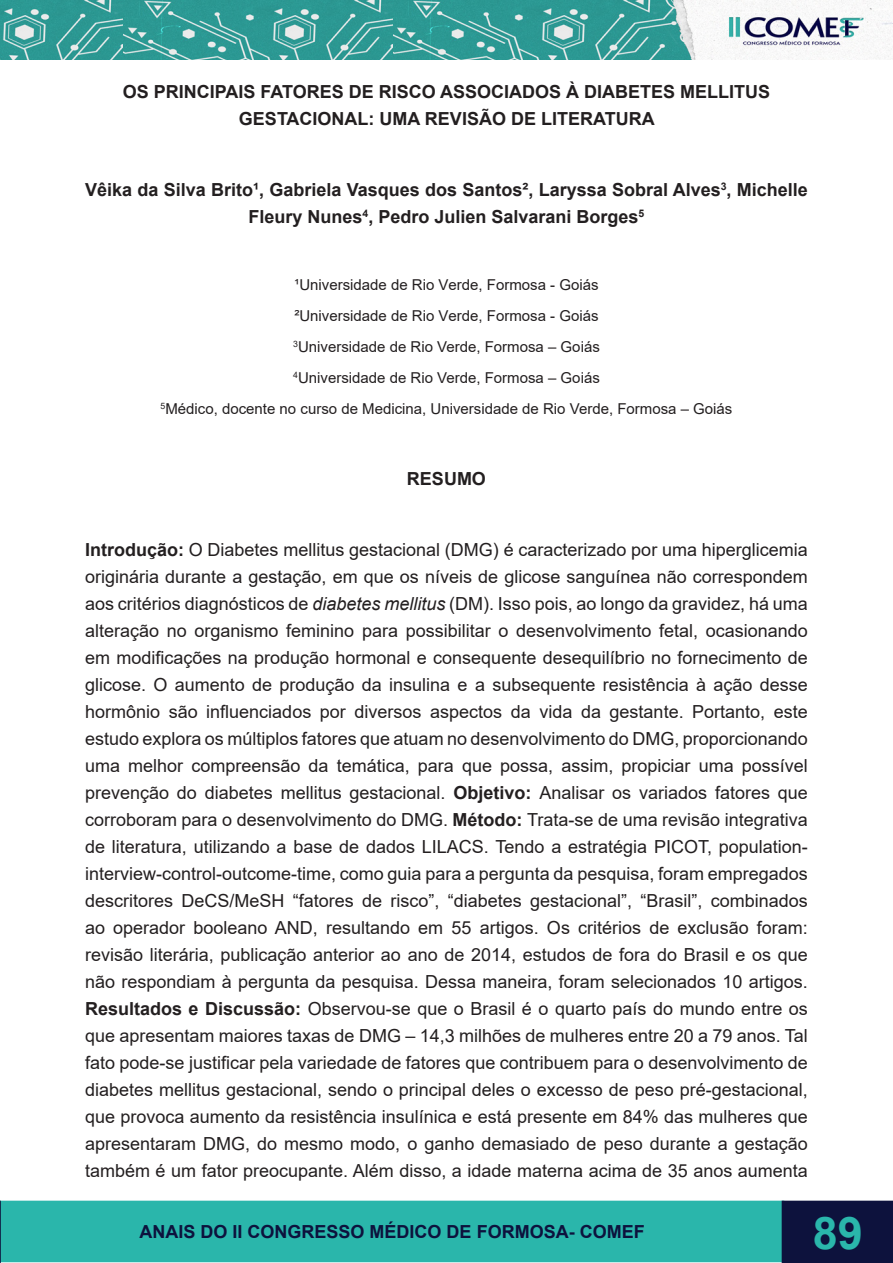
<style>
.page{position:relative;width:893px;height:1263px;background:#fff}
.page>*{position:absolute;margin:0;border:0;box-sizing:border-box;transform-origin:0 0}
.t1{font:700 45px "Arial";color:#2ab6ab}
.t2{font:18px/27px "Arial";color:#231f20;text-align:justify}
.t3{font:700 18px/27px "Arial";color:#231f20;text-align:center}
.t4{font:700 18px "Arial";color:#0d123d}
.t5{font:15px "Arial";color:#231f20}
.s1{font-weight:700}
.s2{font-style:italic}
</style>
<div class="page">
<img style="left:0;top:0;width:893px;height:60px">
<div style="left:1px;top:1201px;width:782px;height:60px;background:#2ab6ab"></div>
<div style="left:0;top:1201px;width:784px;height:61px;border:2px solid #2ab6ab"></div>
<svg style="left:0;top:1201px;width:1px;height:62px"></svg>
<div style="left:782px;top:1201px;width:111px;height:62px;background:#0d123d"></div>
<p class="t3" style="left:123px;top:79px;width:649px">OS PRINCIPAIS FATORES DE RISCO ASSOCIADOS À DIABETES MELLITUS<br>GESTACIONAL: UMA REVISÃO DE LITERATURA</p>
<p class="t3" style="left:85px;top:177px;width:724px">Vêika da Silva Brito¹, Gabriela Vasques dos Santos², Laryssa Sobral Alves<sup>3</sup>, Michelle<br>Fleury Nunes<sup>4</sup>, Pedro Julien Salvarani Borges<sup>5</sup></p>
<p class="t5" style="left:294px;top:274px;width:306px">¹Universidade de Rio Verde, Formosa - Goiás</p>
<p class="t5" style="left:294px;top:305px;width:306px">²Universidade de Rio Verde, Formosa - Goiás</p>
<p class="t5" style="left:293px;top:336px;width:308px"><sup>3</sup>Universidade de Rio Verde, Formosa – Goiás</p>
<p class="t5" style="left:293px;top:367px;width:308px"><sup>4</sup>Universidade de Rio Verde, Formosa – Goiás</p>
<p class="t5" style="left:161px;top:398px;width:573px"><sup>5</sup>Médico, docente no curso de Medicina, Universidade de Rio Verde, Formosa – Goiás</p>
<p class="t3" style="left:407px;top:465px;width:81px">RESUMO</p>
<p class="t2" style="left:85px;top:536px;width:724px"><span class="s1">Introdução:</span> O Diabetes mellitus gestacional (DMG) é caracterizado por uma hiperglicemia originária durante a gestação, em que os níveis de glicose sanguínea não correspondem aos critérios diagnósticos de <span class="s2">diabetes mellitus</span> (DM). Isso pois, ao longo da gravidez, há uma alteração no organismo feminino para possibilitar o desenvolvimento fetal, ocasionando em modificações na produção hormonal e consequente desequilíbrio no fornecimento de glicose. O aumento de produção da insulina e a subsequente resistência à ação desse hormônio são influenciados por diversos aspectos da vida da gestante. Portanto, este estudo explora os múltiplos fatores que atuam no desenvolvimento do DMG, proporcionando uma melhor compreensão da temática, para que possa, assim, propiciar uma possível prevenção do diabetes mellitus gestacional. <span class="s1">Objetivo:</span> Analisar os variados fatores que corroboram para o desenvolvimento do DMG. <span class="s1">Método:</span> Trata-se de uma revisão integrativa de literatura, utilizando a base de dados LILACS. Tendo a estratégia PICOT, population&shy;interview-control-outcome-time, como guia para a pergunta da pesquisa, foram empregados descritores DeCS/MeSH “fatores de risco”, “diabetes gestacional”, “Brasil”, combinados ao operador booleano AND, resultando em 55 artigos. Os critérios de exclusão foram: revisão literária, publicação anterior ao ano de 2014, estudos de fora do Brasil e os que não respondiam à pergunta da pesquisa. Dessa maneira, foram selecionados 10 artigos.<br><span class="s1">Resultados e Discussão:</span> Observou-se que o Brasil é o quarto país do mundo entre os que apresentam maiores taxas de DMG – 14,3 milhões de mulheres entre 20 a 79 anos. Tal fato pode-se justificar pela variedade de fatores que contribuem para o desenvolvimento de diabetes mellitus gestacional, sendo o principal deles o excesso de peso pré-gestacional, que provoca aumento da resistência insulínica e está presente em 84% das mulheres que apresentaram DMG, do mesmo modo, o ganho demasiado de peso durante a gestação também é um fator preocupante. Além disso, a idade materna acima de 35 anos aumenta</p>
<p class="t4" style="left:140px;top:1219px;width:507px">ANAIS DO II CONGRESSO MÉDICO DE FORMOSA- COMEF</p>
<h1 class="t1" style="left:813px;top:1201px;width:52px">89</h1>
</div>
